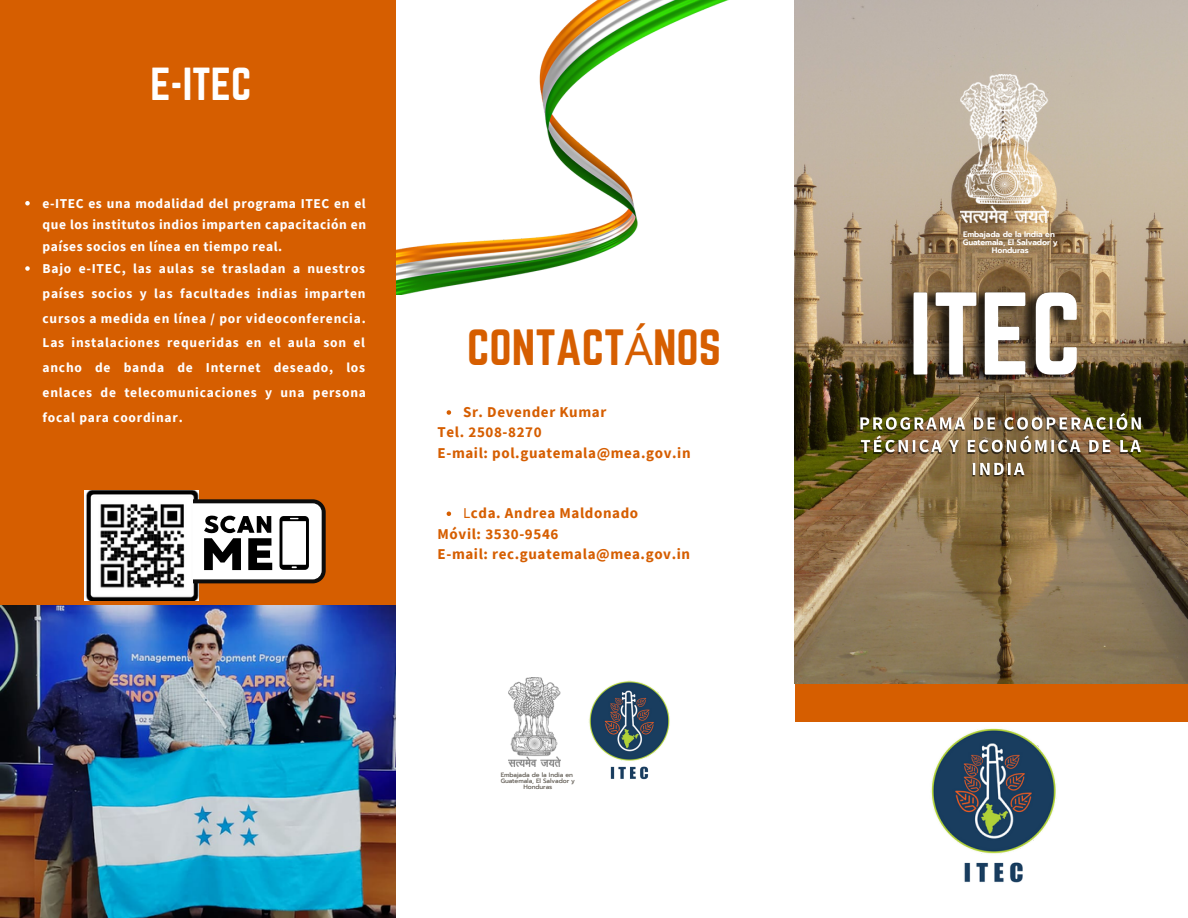
<style>
.page{position:relative;width:1188px;height:918px;background:#fff}
.page>*{position:absolute;margin:0;border:0;box-sizing:border-box;transform-origin:0 0}
.t1{font:44.55px "Norwester";color:#d65e00}
.t2{font:40.5px "Norwester";color:#fff}
.t3{font:700 15px/20.2px "Source Sans Pro";letter-spacing:.04em;color:#d65e00}
.t4{font:700 13.5px/24.8px "Source Sans Pro";letter-spacing:.04em;color:#fff}
.t5{font:600 7.95px/8.1px "Prompt";letter-spacing:-.015em;color:#fff;text-align:center}
.t6{font:500 6.3px/6.3px "Prompt";letter-spacing:-.015em;color:#69645c;text-align:center}
.s1{font-family:"Noto Sans"}
.s2{font-weight:400}
</style>
<div class="page">
<div style="left:795px;top:488px;width:393px;height:234px;background:#d65e00"></div>
<div style="left:0;top:0;width:396px;height:918px;background:#d65e00"></div>
<img style="left:930px;top:728px;width:127px;height:155px">
<img style="left:795px;top:0;width:393px;height:684px">
<img style="left:396px;top:0;width:458px;height:294px">
<img style="left:508px;top:678px;width:53px;height:89px">
<img style="left:589px;top:680px;width:81px;height:100px">
<img style="left:961px;top:74px;width:87px;height:149px">
<img style="left:85px;top:491px;width:113px;height:110px">
<svg style="left:193px;top:499px;width:133px;height:84px;background:#a8a6a5"></svg>
<img style="left:0;top:605px;width:396px;height:313px">
<svg style="left:447px;top:410px;width:4px;height:5px"></svg>
<svg style="left:447px;top:512px;width:4px;height:4px"></svg>
<img style="left:887px;top:263px;width:197px;height:146px">
<img style="left:856px;top:411px;width:288px;height:71px">
<svg style="left:25px;top:201px;width:5px;height:5px"></svg>
<svg style="left:25px;top:266px;width:5px;height:5px"></svg>
<h2 class="t2" style="left:150px;top:59px;width:102px">E-ITEC</h2>
<p class="t4" style="left:43px;top:192px;width:325px;line-height:21.8px">e-ITEC es una modalidad del programa ITEC en el que los institutos indios imparten capacitación en países socios en línea en tiempo real.<br>Bajo e-ITEC, las aulas se trasladan a nuestros</p>
<p class="t4" style="left:43px;top:281px;width:325px;text-align:justify">países socios y las facultades indias imparten cursos a medida en línea / por videoconferencia.<br>Las instalaciones requeridas en el aula son el ancho de banda de Internet deseado, los enlaces de telecomunicaciones y una persona focal para coordinar.</p>
<h1 class="t1" style="left:467px;top:321px;width:255px">CONTACT<span class="s1">Á</span>NOS</h1>
<p class="t3" style="left:463px;top:402px;width:145px">Sr. Devender Kumar</p>
<p class="t3" style="left:438px;top:422px;width:254px">Tel. 2508-8270<br>E-mail: pol.guatemala@mea.gov.in</p>
<p class="t3" style="left:463px;top:503px;width:177px"><span class="s2">L</span>cda. Andrea Maldonado</p>
<p class="t3" style="left:438px;top:523px;width:254px">Móvil: 3530-9546<br>E-mail: rec.guatemala@mea.gov.in</p>
<p class="t6" style="left:501px;top:771px;width:76px">Embajada de la India en<br>Guatemala, El Salvador y<br>Honduras</p>
<p class="t5" style="left:963px;top:230px;width:96px">Embajada de la India en<br>Guatemala, El Salvador y<br>Honduras</p>
</div>
